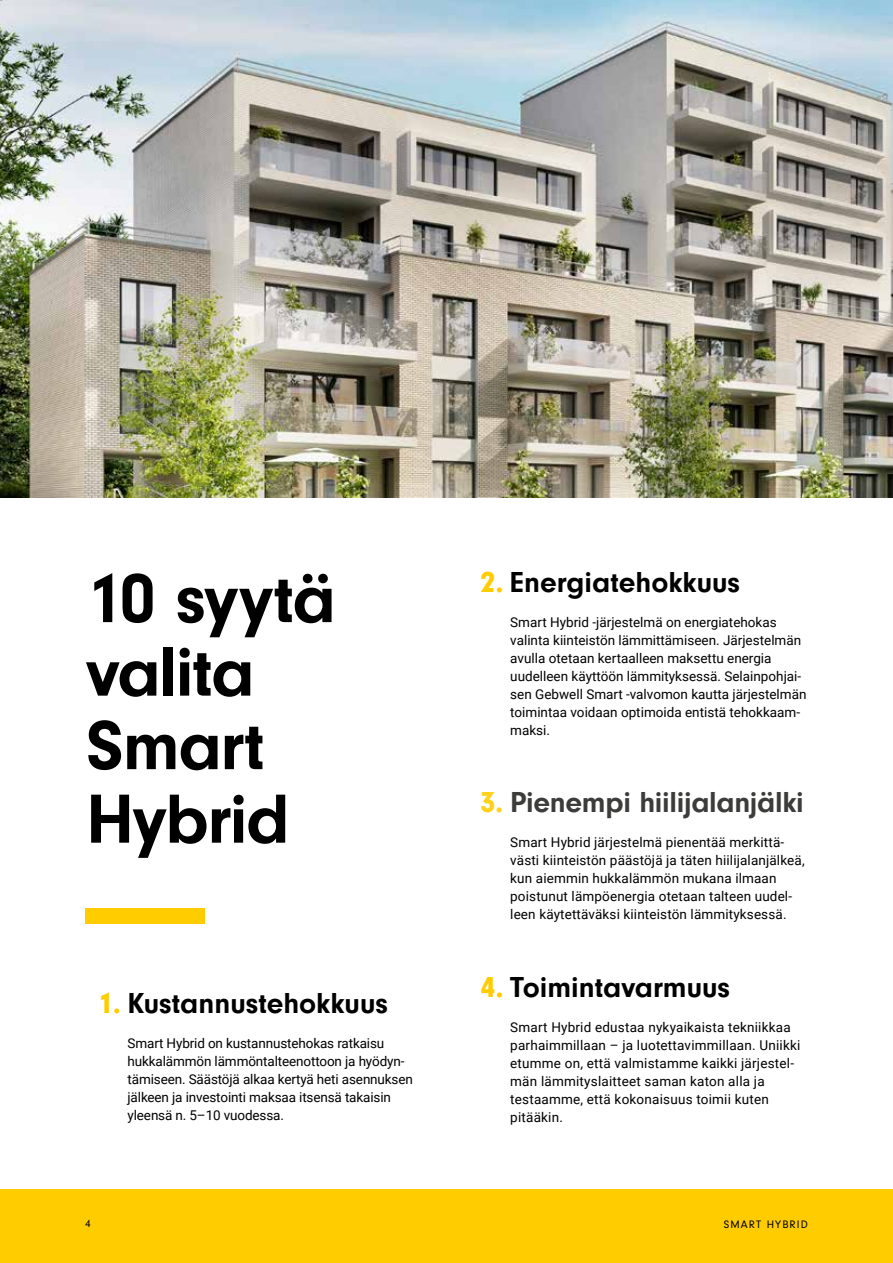
<style>
.page{position:relative;width:893px;height:1263px;background:#fff}
.page>*{position:absolute;margin:0;border:0;box-sizing:border-box;transform-origin:0 0}
.t1{font:700 72px/73.5px "Neuzeit Gro";letter-spacing:-.02em;color:#000}
.t2{font:700 30px "Neuzeit Gro";color:#000}
.t3{font:700 30px "Neuzeit Gro";letter-spacing:-.01em;color:#3c3c3b}
.t4{font:13.5px/18px "Roboto";color:#000}
.t5{font:11.25px "Neuzeit Gro";letter-spacing:.1em;color:#000}
.s1{font-weight:900;color:#fc0}
.s2{font-weight:900;color:#ffd11b}
</style>
<div class="page">
<div style="left:0;top:1189px;width:893px;height:74px;background:#fc0"></div>
<div style="left:85px;top:908px;width:119px;height:16px;background:#fc0"></div>
<img style="left:0;top:0;width:893px;height:497px">
<h1 class="t1" style="left:86px;top:562px;width:251px">10 syytä valita<br>Smart<br>Hybrid</h1>
<h2 class="t2" style="left:480px;top:565px;width:261px"><span class="s1">2.</span> Energiatehokkuus</h2>
<p class="t4" style="left:510px;top:613px;width:298px">Smart Hybrid -järjestelmä on energiatehokas valinta kiinteistön lämmittämiseen. Järjestelmän avulla otetaan kertaalleen maksettu energia uudelleen käyttöön lämmityksessä. Selainpohjai&shy;sen Gebwell Smart -valvomon kautta järjestelmän toimintaa voidaan optimoida entistä tehokkaam&shy;maksi.</p>
<h2 class="t3" style="left:480px;top:786px;width:325px"><span class="s2">3.</span> Pienempi hiilijalanjälki</h2>
<p class="t4" style="left:510px;top:833px;width:296px">Smart Hybrid järjestelmä pienentää merkittä&shy;västi kiinteistön päästöjä ja täten hiilijalanjälkeä, kun aiemmin hukkalämmön mukana ilmaan poistunut lämpöenergia otetaan talteen uudel&shy;leen käytettäväksi kiinteistön lämmityksessä.</p>
<h2 class="t2" style="left:98px;top:986px;width:292px"><span class="s1">1.</span> Kustannustehokkuus</h2>
<p class="t4" style="left:128px;top:1034px;width:287px">Smart Hybrid on kustannustehokas ratkaisu hukkalämmön lämmöntalteenottoon ja hyödyn&shy;tämiseen. Säästöjä alkaa kertyä heti asennuksen jälkeen ja investointi maksaa itsensä takaisin yleensä n. 5–10 vuodessa.</p>
<p class="t5" style="left:85px;top:1217px;width:7px">4</p>
<h2 class="t2" style="left:480px;top:970px;width:251px"><span class="s1">4.</span> Toimintavarmuus</h2>
<p class="t4" style="left:510px;top:1017px;width:292px">Smart Hybrid edustaa nykyaikaista tekniikkaa parhaimmillaan – ja luotettavimmillaan. Uniikki etumme on, että valmistamme kaikki järjestel&shy;män lämmityslaitteet saman katon alla ja testaamme, että kokonaisuus toimii kuten pitääkin.</p>
<p class="t5" style="left:724px;top:1218px;width:86px">SMART HYBRID</p>
</div>
